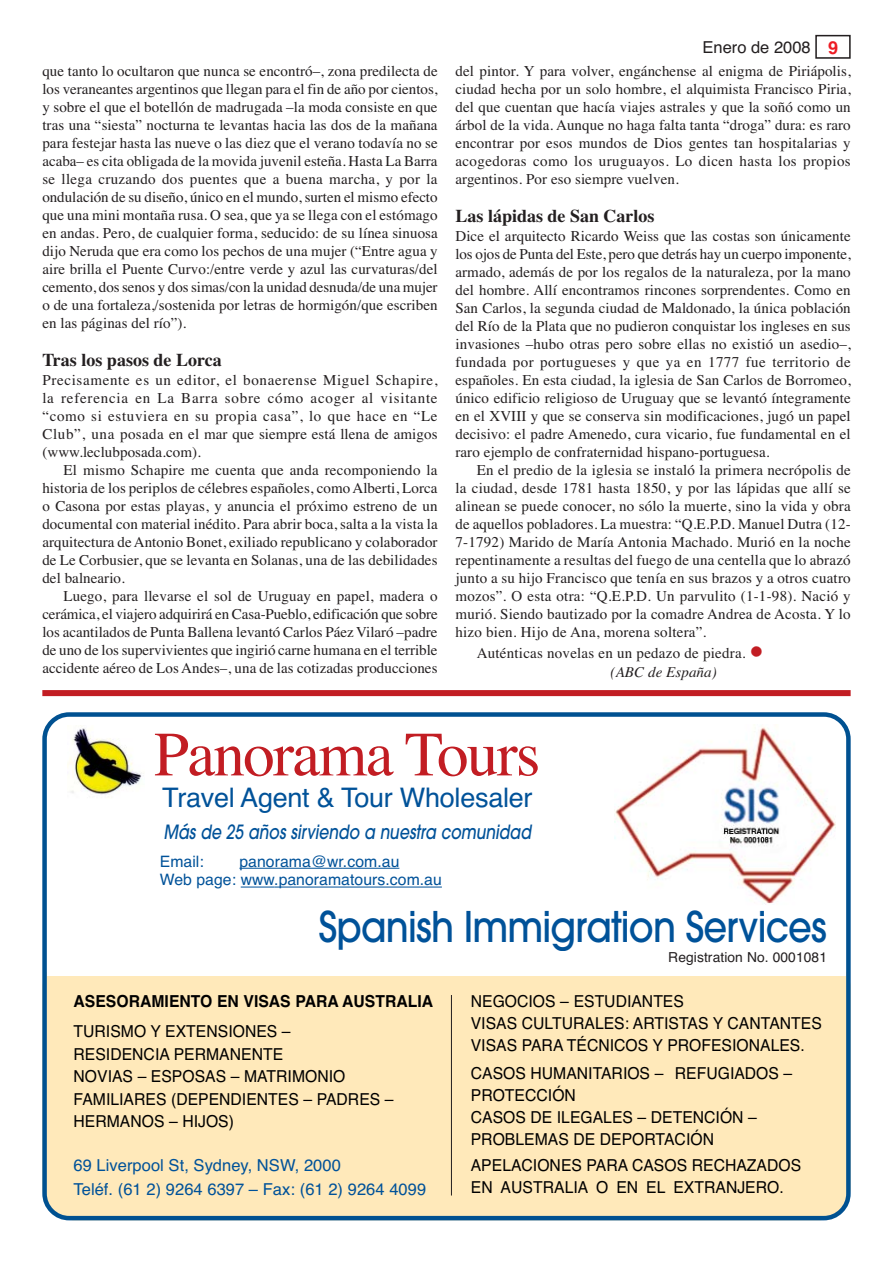
<style>
.page{position:relative;width:893px;height:1263px;background:#fff}
.page>*{position:absolute;margin:0;border:0;box-sizing:border-box;transform-origin:0 0}
.t1{font:63px "Times";letter-spacing:-.03em;color:#c21d23}
.t2{font:500 42px "Avant Garde";letter-spacing:-.02em;color:#005299;scale:.88 1}
.t3{font:27px "Helvetica";letter-spacing:-.01em;color:#005299}
.t4{font:italic 500 19.5px "Avant Garde";color:#005299;scale:.8 1}
.t5{font:700 18px "Times";color:#231f20}
.t6{font:16.5px/21.9px "Helvetica";letter-spacing:.005em;color:#000;scale:.95 1}
.t7{font:16.5px/24px "Helvetica";letter-spacing:.005em;color:#005299}
.t8{font:700 16.5px "Helvetica";letter-spacing:.005em;color:#000;scale:.95 1}
.t9{font:16.5px "Helvetica";color:#231f20}
.t10{font:15.75px/18.8px "Helvetica";letter-spacing:.005em;color:#005299}
.t11{font:15px/18px "Times";letter-spacing:.005em;color:#231f20;text-align:justify}
.t12{font:italic 15px "Times";letter-spacing:.005em;color:#231f20}
.t13{font:13.8px "Helvetica";letter-spacing:.005em;color:#231f20}
.s1{font-weight:700;font-size:18px;color:#ed1c24}
</style>
<div class="page">
<div style="left:815px;top:35px;width:35px;height:24px;border:2px solid #231f20"></div>
<svg style="left:42px;top:712px;width:809px;height:509px"></svg>
<div style="left:42px;top:690px;width:808px;height:6px;background:#c21d23"></div>
<img style="left:68px;top:726px;width:76px;height:72px">
<hr style="left:239px;top:868px;width:104px;height:1px;background:#005299">
<hr style="left:343px;top:868px;width:56px;height:1px;background:#005299">
<hr style="left:241px;top:887px;width:33px;height:1px;background:#005299">
<hr style="left:274px;top:887px;width:168px;height:1px;background:#005299">
<hr style="left:451px;top:995px;width:1px;height:201px;background:#231f20">
<div style="left:47px;top:952px;width:798px;height:24px;background:#fff"></div>
<img style="left:614px;top:725px;width:221px;height:181px">
<p class="t11" style="left:42px;top:63px;width:397px">que tanto lo ocultaron que nunca se encontró–, zona predilecta de los veraneantes argentinos que llegan para el fin de año por cientos, y sobre el que el botellón de madrugada –la moda consiste en que tras una “siesta” nocturna te levantas hacia las dos de la mañana para festejar hasta las nueve o las diez que el verano todavía no se acaba– es cita obligada de la movida juvenil esteña. Hasta La Barra se llega cruzando dos puentes que a buena marcha, y por la ondulación de su diseño, único en el mundo, surten el mismo efecto que una mini montaña rusa. O sea, que ya se llega con el estómago en andas. Pero, de cualquier forma, seducido: de su línea sinuosa dijo Neruda que era como los pechos de una mujer (“Entre agua y aire brilla el Puente Curvo:/entre verde y azul las curvaturas/del cemento, dos senos y dos simas/con la unidad desnuda/de una mujer o de una fortaleza,/sostenida por letras de hormigón/que escriben en las páginas del río”).</p>
<p class="t5" style="left:42px;top:354px;width:181px">Tras los pasos de Lorca</p>
<p class="t11" style="left:42px;top:373px;width:397px">Precisamente es un editor, el bonaerense Miguel Schapire, la referencia en La Barra sobre cómo acoger al visitante “como si estuviera en su propia casa”, lo que hace en “Le Club”, una posada en el mar que siempre está llena de amigos (www.leclubposada.com).</p>
<p class="t11" style="left:42px;top:463px;width:397px;text-indent:21px">El mismo Schapire me cuenta que anda recomponiendo la historia de los periplos de célebres españoles, como Alberti, Lorca o Casona por estas playas, y anuncia el próximo estreno de un documental con material inédito. Para abrir boca, salta a la vista la arquitectura de Antonio Bonet, exiliado republicano y colaborador de Le Corbusier, que se levanta en Solanas, una de las debilidades del balneario.</p>
<p class="t11" style="left:42px;top:589px;width:397px;text-indent:21px">Luego, para llevarse el sol de Uruguay en papel, madera o cerámica, el viajero adquirirá en Casa-Pueblo, edificación que sobre los acantilados de Punta Ballena levantó Carlos Páez Vilaró –padre de uno de los supervivientes que ingirió carne humana en el terrible accidente aéreo de Los Andes–, una de las cotizadas producciones</p>
<p class="t9" style="left:702px;top:41px;width:137px">Enero de 2008 <span class="s1">9</span></p>
<p class="t11" style="left:455px;top:63px;width:397px">del pintor. Y para volver, engánchense al enigma de Piriápolis, ciudad hecha por un solo hombre, el alquimista Francisco Piria, del que cuentan que hacía viajes astrales y que la soñó como un árbol de la vida. Aunque no haga falta tanta “droga” dura: es raro encontrar por esos mundos de Dios gentes tan hospitalarias y acogedoras como los uruguayos. Lo dicen hasta los propios argentinos. Por eso siempre vuelven.</p>
<p class="t5" style="left:455px;top:210px;width:201px">Las lápidas de San Carlos</p>
<p class="t11" style="left:455px;top:229px;width:397px">Dice el arquitecto Ricardo Weiss que las costas son únicamente los ojos de Punta del Este, pero que detrás hay un cuerpo imponente, armado, además de por los regalos de la naturaleza, por la mano del hombre. Allí encontramos rincones sorprendentes. Como en San Carlos, la segunda ciudad de Maldonado, la única población del Río de la Plata que no pudieron conquistar los ingleses en sus invasiones –hubo otras pero sobre ellas no existió un asedio–, fundada por portugueses y que ya en 1777 fue territorio de españoles. En esta ciudad, la iglesia de San Carlos de Borromeo, único edificio religioso de Uruguay que se levantó íntegramente en el XVIII y que se conserva sin modificaciones, jugó un papel decisivo: el padre Amenedo, cura vicario, fue fundamental en el raro ejemplo de confraternidad hispano-portuguesa.</p>
<p class="t11" style="left:455px;top:463px;width:397px;text-indent:21px">En el predio de la iglesia se instaló la primera necrópolis de la ciudad, desde 1781 hasta 1850, y por las lápidas que allí se alinean se puede conocer, no sólo la muerte, sino la vida y obra de aquellos pobladores. La muestra: “Q.E.P.D. Manuel Dutra (12- 7-1792) Marido de María Antonia Machado. Murió en la noche repentinamente a resultas del fuego de una centella que lo abrazó junto a su hijo Francisco que tenía en sus brazos y a otros cuatro mozos”. O esta otra: “Q.E.P.D. Un parvulito (1-1-98). Nació y murió. Siendo bautizado por la comadre Andrea de Acosta. Y lo hizo bien. Hijo de Ana, morena soltera”.</p>
<p class="t11" style="left:476px;top:645px;width:270px">Auténticas novelas en un pedazo de piedra.</p>
<p class="t12" style="left:610px;top:667px;width:108px">(ABC de España)</p>
<h1 class="t1" style="left:154px;top:731px;width:388px">Panorama Tours</h1>
<h3 class="t3" style="left:162px;top:788px;width:372px">Travel Agent &amp; Tour Wholesaler</h3>
<h3 class="t4" style="left:164px;top:825px;width:464px">Más de 25 años sirviendo a nuestra comunidad</h3>
<p class="t10" style="left:160px;top:853px;width:46px">Email:</p>
<p class="t10" style="left:160px;top:853px;width:283px;text-indent:80px">panorama@wr.com.au<br>Web page: www.panoramatours.com.au</p>
<h2 class="t2" style="left:319px;top:911px;width:578px">Spanish Immigration Services</h2>
<p class="t13" style="left:668px;top:952px;width:160px">Registration No. 0001081</p>
<p class="t8" style="left:74px;top:995px;width:380px">ASESORAMIENTO EN VISAS PARA AUSTRALIA</p>
<p class="t6" style="left:74px;top:1022px;width:338px;line-height:22.5px">TURISMO Y EXTENSIONES –<br>RESIDENCIA PERMANENTE<br>NOVIAS – ESPOSAS – MATRIMONIO<br>FAMILIARES (DEPENDIENTES – PADRES –<br>HERMANOS – HIJOS)</p>
<p class="t7" style="left:73px;top:1155px;width:354px">69 Liverpool St, Sydney, NSW, 2000<br>Teléf. (61 2) 9264 6397 – Fax: (61 2) 9264 4099</p>
<p class="t6" style="left:471px;top:992px;width:371px">NEGOCIOS – ESTUDIANTES<br>VISAS CULTURALES: ARTISTAS Y CANTANTES<br>VISAS PARA TÉCNICOS Y PROFESIONALES.</p>
<p class="t6" style="left:471px;top:1064px;width:340px">CASOS HUMANITARIOS – REFUGIADOS –<br>PROTECCIÓN<br>CASOS DE ILEGALES – DETENCIÓN –<br>PROBLEMAS DE DEPORTACIÓN</p>
<p class="t6" style="left:471px;top:1156px;width:349px">APELACIONES PARA CASOS RECHAZADOS<br>EN AUSTRALIA O EN EL EXTRANJERO.</p>
</div>
